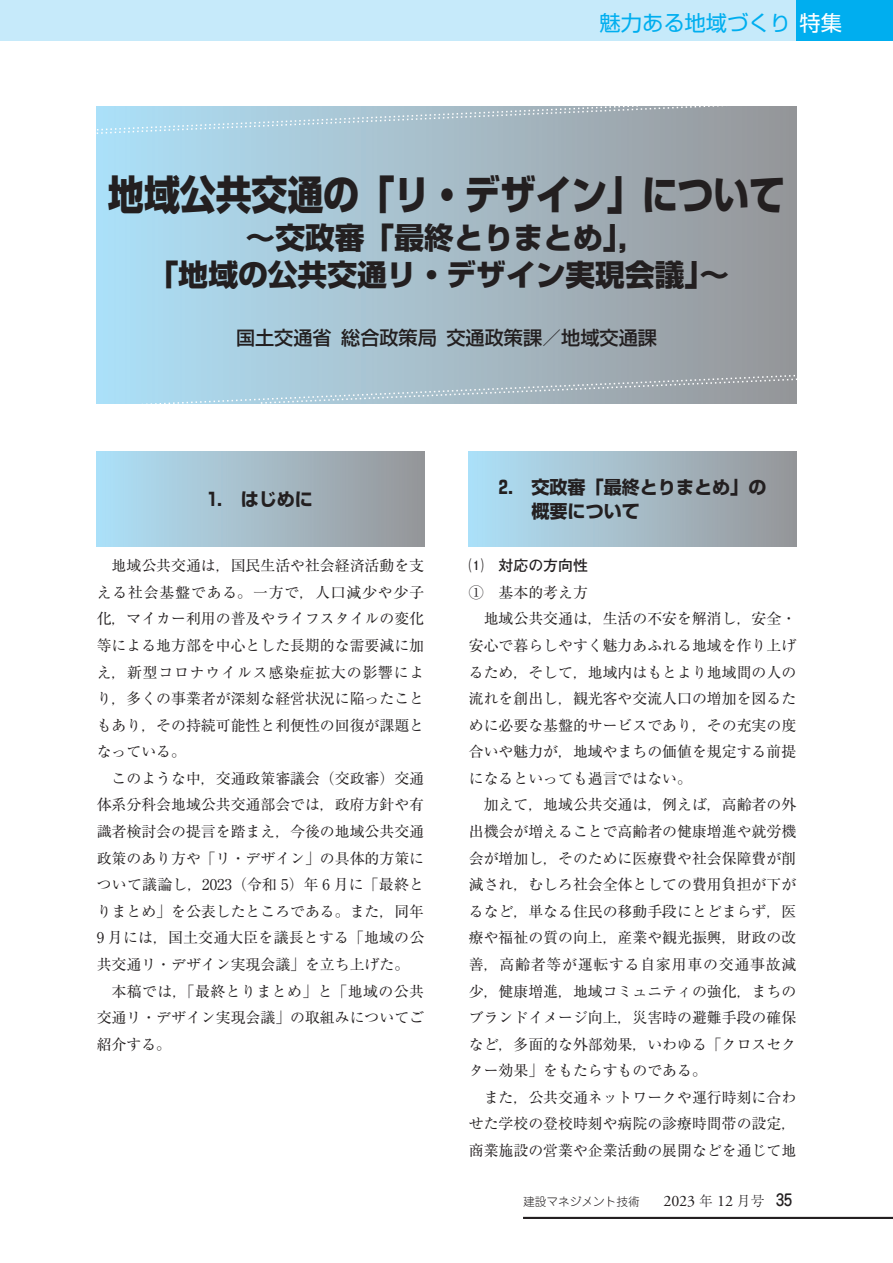
<style>
.page{position:relative;width:893px;height:1263px;background:#fff}
.page>*{position:absolute;margin:0;border:0;box-sizing:border-box;transform-origin:0 0}
.特集_タイトル{font:800 40.35px "Shin Go Pr 6 N";letter-spacing:-.005em;color:#231f20;scale:.89 1}
.特集_タイトル小{font:800 29.7px "Shin Go Pr 6 N";color:#231f20}
.t1{font:21.3px "Shin Go Pr 6 N";color:#00aeef}
.タイトル_名前{font:500 19.2px "Shin Go Pr 6 N";color:#231f20}
.大見出し_1__特集{font:700 18px/23.4px "Shin Go Pr 6 N";color:#231f20}
.本文_14Q{font:14.85px/26.5px "Ryumin Pr 6 N";color:#231f20;text-align:justify}
.中見出し__1___太ゴ{font:700 14.85px "Futo Go B101 Pr 6 N";color:#231f20}
.小見出し__など{font:14.85px "Ryumin Pr 6 N";color:#231f20}
.t2{font:300 11.7px "Jun 101 Pro";color:#231f20}
.s1{color:#fff}
.s2{font-family:"Adobe Garamond Pro";font-weight:400;font-size:15.9px}
.s3{font-family:"Ryumin Pr 6 N";font-size:13.8px}
.s4{font-family:"Jun 34 Pro";font-weight:500;font-size:15.9px}
</style>
<div class="page">
<div style="left:795px;top:0;width:98px;height:40px;background:#00aeef"></div>
<div style="left:0;top:0;width:795px;height:40px;background:#c6eafa"></div>
<div style="left:97px;top:452px;width:327px;height:94px;background:linear-gradient(to right,#b0e1f8,#989698)"></div>
<div style="left:469px;top:452px;width:327px;height:94px;background:linear-gradient(to right,#b0e1f8,#989698)"></div>
<div style="left:97px;top:106px;width:699px;height:298px;background:linear-gradient(to right,#b0e1f8,#989698)"></div>
<svg style="left:97px;top:106px;width:699px;height:29px"></svg>
<svg style="left:97px;top:374px;width:699px;height:30px"></svg>
<hr style="left:523px;top:1217px;width:370px;height:2px;background:#231f20">
<h3 class="t1" style="left:600px;top:6px;width:244px">魅力ある地域づくり<span class="s1">特集</span></h3>
<p class="特集_タイトル" style="left:108px;top:163px;width:762px">地域公共交通の「リ・デザイン」について</p>
<p class="特集_タイトル小" style="left:246px;top:215px;width:403px">～交政審「最終とりまとめ」，</p>
<p class="特集_タイトル小" style="left:149px;top:251px;width:582px">「地域の公共交通リ・デザイン実現会議」～</p>
<p class="タイトル_名前" style="left:236px;top:322px;width:422px">国土交通省 総合政策局 交通政策課／地域交通課</p>
<p class="大見出し_1__特集" style="left:208px;top:487px;width:107px">1.　はじめに</p>
<p class="本文_14Q" style="left:97px;top:552px;width:329px;text-indent:15px">地域公共交通は，国民生活や社会経済活動を支える社会基盤である。一方で，人口減少や少子化，マイカー利用の普及やライフスタイルの変化等による地方部を中心とした長期的な需要減に加え，新型コロナウイルス感染症拡大の影響により，多くの事業者が深刻な経営状況に陥ったこともあり，その持続可能性と利便性の回復が課題となっている。</p>
<p class="本文_14Q" style="left:97px;top:764px;width:329px;text-indent:15px">このような中，交通政策審議会（交政審）交通体系分科会地域公共交通部会では，政府方針や有識者検討会の提言を踏まえ，今後の地域公共交通政策のあり方や「リ・デザイン」の具体的方策について議論し，2023（令和 5）年 6 月に「最終とりまとめ」を公表したところである。また，同年9 月には，国土交通大臣を議長とする「地域の公共交通リ・デザイン実現会議」を立ち上げた。</p>
<p class="本文_14Q" style="left:97px;top:977px;width:329px;text-indent:15px">本稿では，「最終とりまとめ」と「地域の公共交通リ・デザイン実現会議」の取組みについてご紹介する。</p>
<p class="大見出し_1__特集" style="left:531px;top:475px;width:236px;text-indent:-33px">2.　交政審「最終とりまとめ」の概要について</p>
<p class="中見出し__1___太ゴ" style="left:469px;top:554px;width:121px">⑴　対応の方向性</p>
<p class="小見出し__など" style="left:469px;top:581px;width:121px">①　基本的考え方</p>
<p class="本文_14Q" style="left:469px;top:605px;width:329px;text-indent:15px">地域公共交通は，生活の不安を解消し，安全・安心で暮らしやすく魅力あふれる地域を作り上げるため，そして，地域内はもとより地域間の人の流れを創出し，観光客や交流人口の増加を図るために必要な基盤的サービスであり，その充実の度合いや魅力が，地域やまちの価値を規定する前提になるといっても過言ではない。</p>
<p class="本文_14Q" style="left:469px;top:791px;width:329px;text-indent:15px">加えて，地域公共交通は，例えば，高齢者の外出機会が増えることで高齢者の健康増進や就労機会が増加し，そのために医療費や社会保障費が削減され，むしろ社会全体としての費用負担が下がるなど，単なる住民の移動手段にとどまらず，医療や福祉の質の向上，産業や観光振興，財政の改善，高齢者等が運転する自家用車の交通事故減少，健康増進，地域コミュニティの強化，まちのブランドイメージ向上，災害時の避難手段の確保など，多面的な外部効果，いわゆる「クロスセクター効果」をもたらすものである。</p>
<p class="本文_14Q" style="left:469px;top:1083px;width:329px;text-indent:15px">また，公共交通ネットワークや運行時刻に合わせた学校の登校時刻や病院の診療時間帯の設定，商業施設の営業や企業活動の展開などを通じて地</p>
<p class="t2" style="left:523px;top:1192px;width:270px">建設マネジメント技術　　<span class="s2">2023</span> <span class="s3">年</span> <span class="s2">12</span> <span class="s3">月号</span> <span class="s4">35</span></p>
</div>
